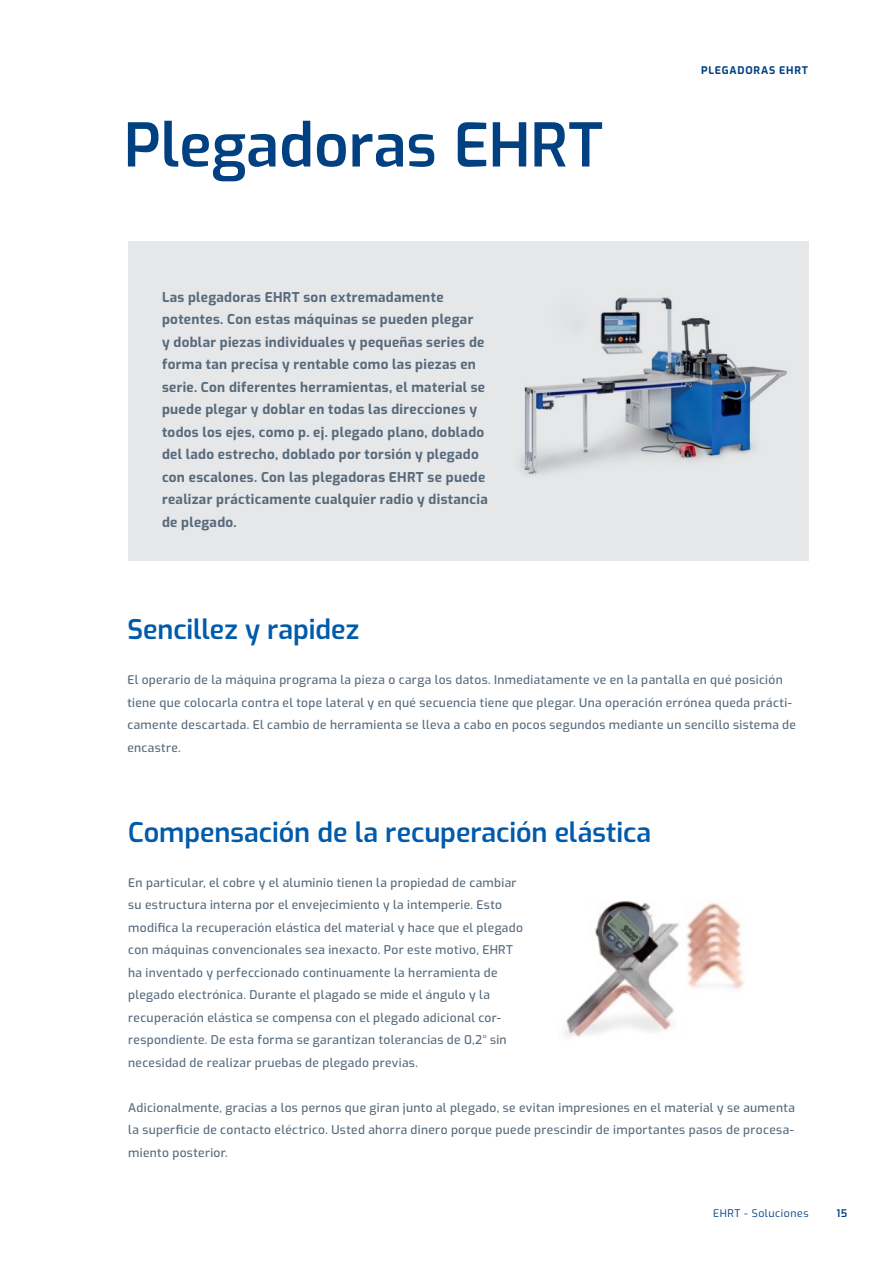
<style>
.page{position:relative;width:893px;height:1263px;background:#fff}
.page>*{position:absolute;margin:0;border:0;box-sizing:border-box;transform-origin:0 0}
.Produkt_-_Überschrif{font:600 60px "Exo";color:#014081}
.Produkt_-_Überschrif-2{font:600 27px "Exo";color:#015aaa}
.t1{font:700 13.5px/22.5px "Exo";letter-spacing:.025em;color:#576a7b}
.Produkt_-_Fließtext{font:500 12px/22.5px "Exo";letter-spacing:.03em;color:#576a7b}
.t2{font:10.5px "Exo";letter-spacing:.05em;color:#014081}
.Kollumnentitel{font:700 10.5px "Exo";letter-spacing:.075em;color:#014081}
.t3{font:600 10.5px "Exo";color:#014081}
</style>
<div class="page">
<div style="left:128px;top:241px;width:680px;height:320px;background:#e6e7e9"></div>
<img style="left:521px;top:288px;width:288px;height:197px">
<img style="left:565px;top:901px;width:179px;height:138px">
<p class="Produkt_-_Überschrif" style="left:124px;top:101px;width:481px">Plegadoras EHRT</p>
<p class="t1" style="left:162px;top:285px;width:327px">Las plegadoras EHRT son extremadamente potentes. Con estas máquinas se pueden plegar<br>y doblar piezas individuales y pequeñas series de forma tan precisa y rentable como las piezas en serie. Con diferentes herramientas, el material se puede plegar y doblar en todas las direcciones y todos los ejes, como p. ej. plegado plano, doblado del lado estrecho, doblado por torsión y plegado con escalones. Con las plegadoras EHRT se puede realizar prácticamente cualquier radio y distancia de plegado.</p>
<p class="Produkt_-_Überschrif-2" style="left:127px;top:610px;width:233px">Sencillez y rapidez</p>
<p class="Kollumnentitel" style="left:701px;top:63px;width:108px">PLEGADORAS EHRT</p>
<p class="Produkt_-_Fließtext" style="left:127px;top:668px;width:670px">El operario de la máquina programa la pieza o carga los datos. Inmediatamente ve en la pantalla en qué posición tiene que colocarla contra el tope lateral y en qué secuencia tiene que plegar. Una operación errónea queda prácti&shy;camente descartada. El cambio de herramienta se lleva a cabo en pocos segundos mediante un sencillo sistema de encastre.</p>
<p class="Produkt_-_Überschrif-2" style="left:128px;top:812px;width:525px">Compensación de la recuperación elástica</p>
<p class="Produkt_-_Fließtext" style="left:128px;top:870px;width:396px">En particular, el cobre y el aluminio tienen la propiedad de cambiar su estructura interna por el envejecimiento y la intemperie. Esto modifica la recuperación elástica del material y hace que el plegado con máquinas convencionales sea inexacto. Por este motivo, EHRT ha inventado y perfeccionado continuamente la herramienta de plegado electrónica. Durante el plagado se mide el ángulo y la recuperación elástica se compensa con el plegado adicional cor&shy;respondiente. De esta forma se garantizan tolerancias de 0,2° sin necesidad de realizar pruebas de plegado previas.</p>
<p class="Produkt_-_Fließtext" style="left:128px;top:1095px;width:668px;text-align:justify">Adicionalmente, gracias a los pernos que giran junto al plegado, se evitan impresiones en el material y se aumenta la superficie de contacto eléctrico. Usted ahorra dinero porque puede prescindir de importantes pasos de procesa&shy;miento posterior.</p>
<p class="t2" style="left:713px;top:1206px;width:97px">EHRT - Soluciones</p>
<p class="t3" style="left:836px;top:1206px;width:12px">15</p>
</div>
